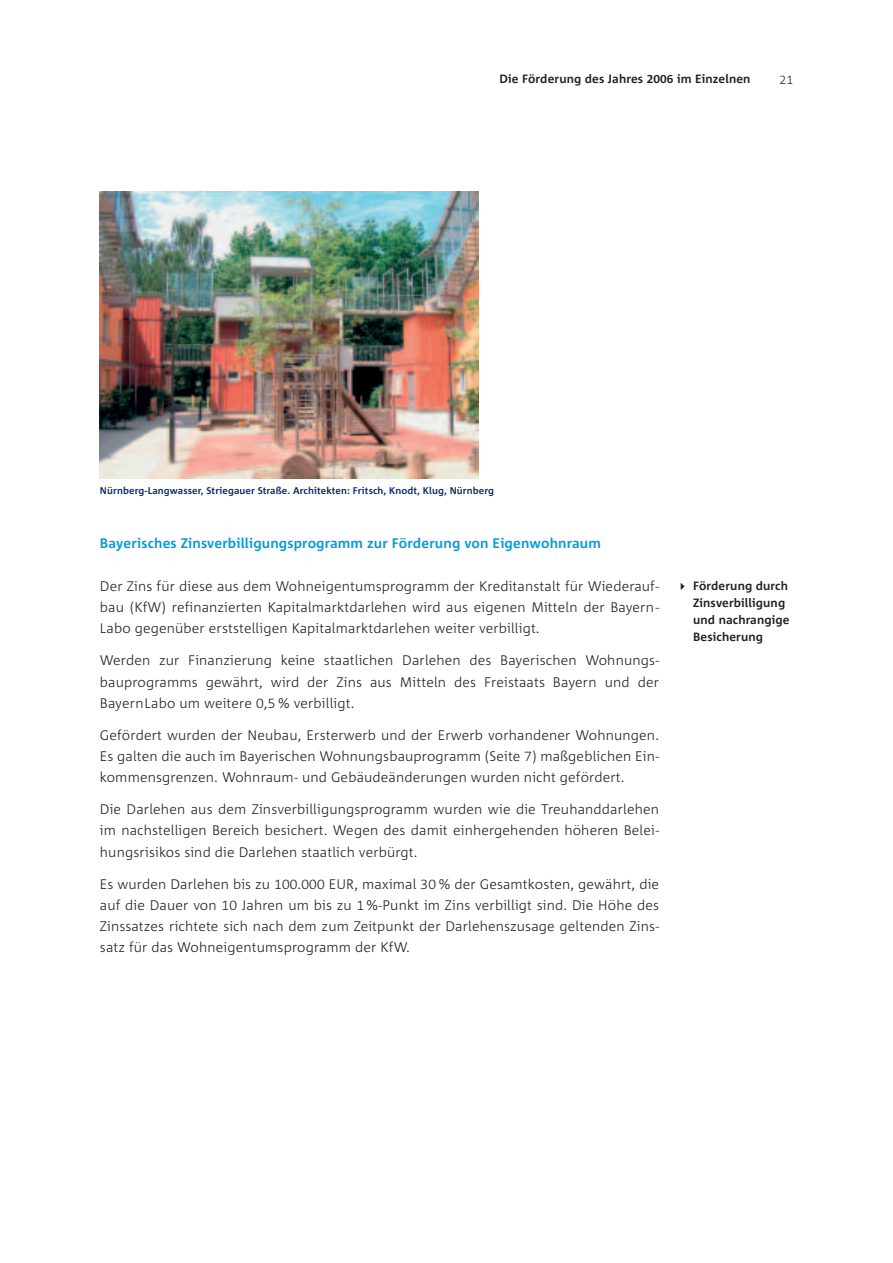
<style>
.page{position:relative;width:893px;height:1263px;background:#fff}
.page>*{position:absolute;margin:0;border:0;box-sizing:border-box;transform-origin:0 0}
.t1{font:300 13.8px/21.3px "Corpid";letter-spacing:.01em;color:#231f20;text-align:justify}
.t2{font:700 13.8px "Corpid";letter-spacing:.01em;color:#009bde}
.t3{font:300 12.3px "Corpid Caps";color:#231f20}
.t4{font:700 12px/17px "Corpid";letter-spacing:.01em;color:#231f20}
.t5{font:700 9.75px "Corpid";letter-spacing:.01em;color:#052d6f}
.s1{font-family:"Corpid Caps"}
</style>
<div class="page">
<img style="left:100px;top:191px;width:378px;height:287px">
<p class="t4" style="left:500px;top:72px;width:252px">Die Förderung des Jahres <span class="s1">2006</span> im Einzelnen</p>
<p class="t3" style="left:780px;top:73px;width:15px">21</p>
<p class="t5" style="left:100px;top:487px;width:396px">Nürnberg-Langwasser, Striegauer Straße. Architekten: Fritsch, Knodt, Klug, Nürnberg</p>
<p class="t2" style="left:100px;top:538px;width:502px">Bayerisches Zinsverbilligungsprogramm zur Förderung von Eigenwohnraum</p>
<p class="t1" style="left:100px;top:577px;width:561px">Der Zins für diese aus dem Wohneigentumsprogramm der Kreditanstalt für Wiederauf&shy;bau (KfW) refinanzierten Kapitalmarktdarlehen wird aus eigenen Mitteln der Bayern-Labo gegenüber erststelligen Kapitalmarktdarlehen weiter verbilligt.</p>
<p class="t1" style="left:100px;top:651px;width:561px">Werden zur Finanzierung keine staatlichen Darlehen des Bayerischen Wohnungs - bauprogramms gewährt, wird der Zins aus Mitteln des Freistaats Bayern und der BayernLabo um weitere <span class="s1">0,5</span> % verbilligt.</p>
<p class="t1" style="left:100px;top:725px;width:561px">Gefördert wurden der Neubau, Ersterwerb und der Erwerb vorhandener Wohnungen.<br>Es galten die auch im Bayerischen Wohnungsbauprogramm (Seite <span class="s1">7</span>) maßgeblichen Ein&shy;kommensgrenzen. Wohnraum- und Gebäudeänderungen wurden nicht gefördert.</p>
<p class="t1" style="left:100px;top:800px;width:561px">Die Darlehen aus dem Zinsverbilligungsprogramm wurden wie die Treuhanddarlehen im nachstelligen Bereich besichert. Wegen des damit einhergehenden höheren Belei&shy;hungsrisikos sind die Darlehen staatlich verbürgt.</p>
<p class="t1" style="left:100px;top:874px;width:561px">Es wurden Darlehen bis zu <span class="s1">100.000</span> EUR, maximal <span class="s1">30</span> % der Gesamtkosten, gewährt, die auf die Dauer von <span class="s1">10</span> Jahren um bis zu <span class="s1">1</span> %-Punkt im Zins verbilligt sind. Die Höhe des Zinssatzes richtete sich nach dem zum Zeitpunkt der Darlehenszusage geltenden Zins&shy;satz für das Wohneigentumsprogramm der KfW.</p>
<p class="t4" style="left:693px;top:578px;width:98px">Förderung durch<br>Zinsver billigung und nachrangige<br>Besicherung</p>
</div>
